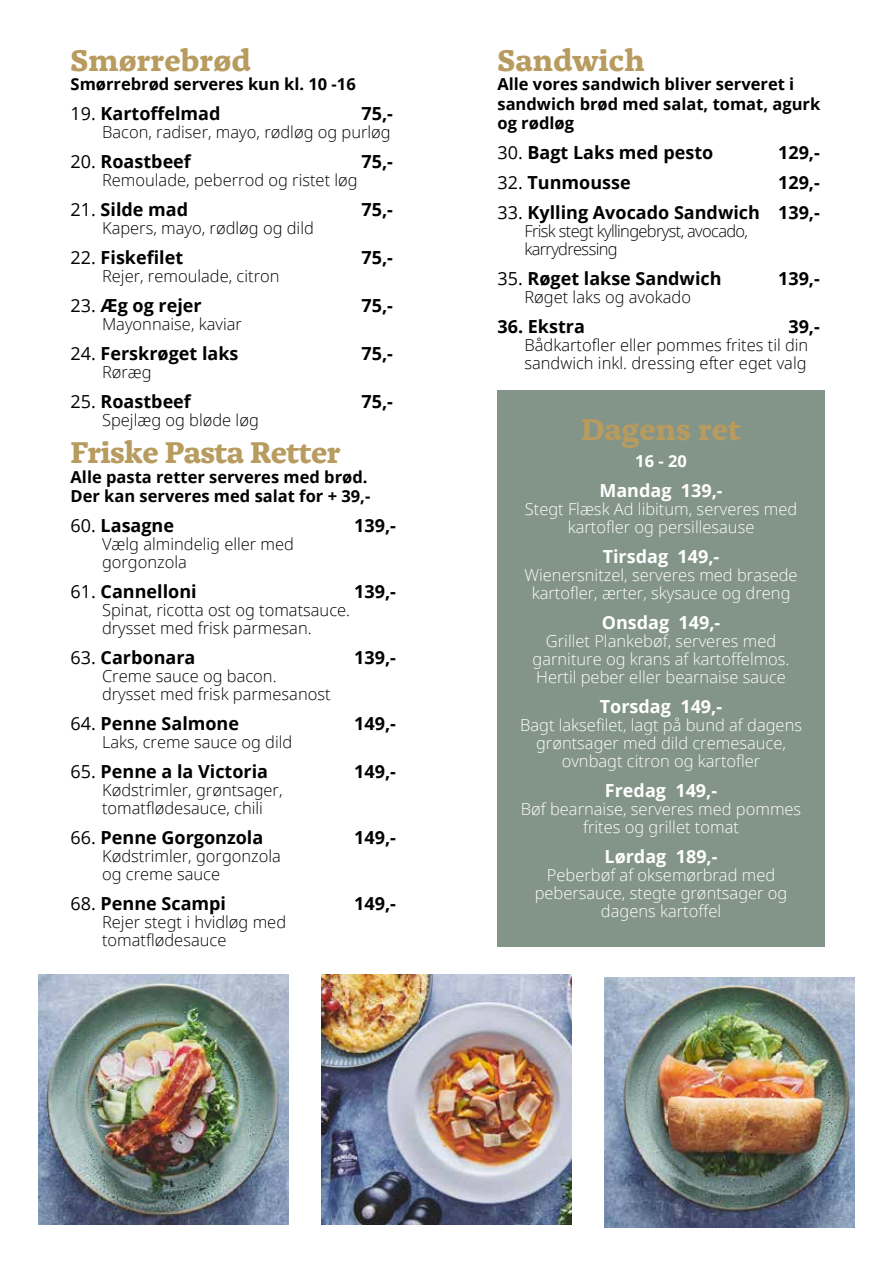
<style>
.page{position:relative;width:893px;height:1263px;background:#fff}
.page>*{position:absolute;margin:0;border:0;box-sizing:border-box;transform-origin:0 0}
.t1{font:700 31.5px "Alda OTCEV";color:#b89b5e}
.t2{font:700 31.5px "Alda OTCEV";letter-spacing:-.02em;color:#b89b5e}
.t3{font:700 18px "Open Sans";color:#000}
.t4{font:700 18px "Open Sans";color:#fff}
.t5{font:300 16.5px/18px "Open Sans";color:#000}
.t6{font:300 16.5px/18px "Open Sans";color:#fff;text-align:center}
.t7{font:700 16.5px/19.5px "Open Sans";color:#000}
.t8{font:300 16.5px/18px "Open Sans";letter-spacing:-.04em;color:#000}
.t9{font:700 16.5px "Open Sans";color:#fff}
.s1{font-weight:400}
</style>
<div class="page">
<img style="left:38px;top:974px;width:251px;height:251px">
<div style="left:497px;top:390px;width:328px;height:556px;background:#839589"></div>
<img style="left:321px;top:974px;width:251px;height:251px">
<img style="left:604px;top:977px;width:251px;height:251px">
<h1 class="t1" style="left:71px;top:35px;width:182px">Smørrebrød</h1>
<p class="t7" style="left:71px;top:74px;width:287px">Smørrebrød serveres kun kl. 10 -16</p>
<p class="t3" style="left:71px;top:101px;width:151px"><span class="s1">19.</span> Kartoffelmad</p>
<p class="t3" style="left:362px;top:101px;width:33px">75,-</p>
<p class="t5" style="left:102px;top:123px;width:290px">Bacon, radiser, mayo, rødløg og purløg</p>
<p class="t3" style="left:71px;top:149px;width:122px"><span class="s1">20.</span> Roastbeef</p>
<p class="t3" style="left:362px;top:149px;width:33px">75,-</p>
<p class="t5" style="left:102px;top:171px;width:257px">Remoulade, peberrod og ristet løg</p>
<p class="t3" style="left:71px;top:197px;width:119px"><span class="s1">21.</span> Silde mad</p>
<p class="t3" style="left:362px;top:197px;width:33px">75,-</p>
<p class="t5" style="left:102px;top:219px;width:213px">Kapers, mayo, rødløg og dild</p>
<p class="t3" style="left:71px;top:245px;width:114px"><span class="s1">22.</span> Fiskefilet</p>
<p class="t3" style="left:362px;top:245px;width:33px">75,-</p>
<p class="t5" style="left:102px;top:267px;width:179px">Rejer, remoulade, citron</p>
<p class="t3" style="left:71px;top:293px;width:133px"><span class="s1">23.</span> Æg og rejer</p>
<p class="t3" style="left:362px;top:293px;width:33px">75,-</p>
<p class="t5" style="left:102px;top:315px;width:141px">Mayonnaise, kaviar</p>
<p class="t3" style="left:71px;top:341px;width:169px"><span class="s1">24.</span> Ferskrøget laks</p>
<p class="t3" style="left:362px;top:341px;width:33px">75,-</p>
<p class="t5" style="left:102px;top:363px;width:51px">Røræg</p>
<p class="t3" style="left:71px;top:389px;width:122px"><span class="s1">25.</span> Roastbeef</p>
<p class="t3" style="left:362px;top:389px;width:33px">75,-</p>
<p class="t5" style="left:102px;top:411px;width:158px">Spejlæg og bløde løg</p>
<h1 class="t2" style="left:71px;top:427px;width:271px">Friske Pasta Retter</h1>
<p class="t7" style="left:71px;top:466px;width:301px">Alle pasta retter serveres med brød.<br>Der kan serveres med salat for + 39,-</p>
<p class="t3" style="left:71px;top:513px;width:105px"><span class="s1">60.</span> Lasagne</p>
<p class="t3" style="left:354px;top:513px;width:43px">139,-</p>
<p class="t5" style="left:102px;top:535px;width:193px">Vælg almindelig eller med gorgonzola</p>
<p class="t3" style="left:71px;top:579px;width:128px"><span class="s1">61.</span> Cannelloni</p>
<p class="t3" style="left:354px;top:579px;width:43px">139,-</p>
<p class="t5" style="left:102px;top:601px;width:250px">Spinat, ricotta ost og tomatsauce. drysset med frisk parmesan.</p>
<p class="t3" style="left:71px;top:645px;width:126px"><span class="s1">63.</span> Carbonara</p>
<p class="t3" style="left:354px;top:645px;width:43px">139,-</p>
<p class="t5" style="left:102px;top:667px;width:230px">Creme sauce og bacon. drysset med frisk parmesanost</p>
<p class="t3" style="left:71px;top:711px;width:170px"><span class="s1">64.</span> Penne Salmone</p>
<p class="t3" style="left:354px;top:711px;width:43px">149,-</p>
<p class="t5" style="left:102px;top:733px;width:192px">Laks, creme sauce og dild</p>
<p class="t3" style="left:71px;top:759px;width:199px"><span class="s1">65.</span> Penne a la Victoria</p>
<p class="t3" style="left:354px;top:759px;width:43px">149,-</p>
<p class="t5" style="left:102px;top:781px;width:182px">Kødstrimler, grøntsager, tomatflødesauce, chili</p>
<p class="t3" style="left:71px;top:825px;width:194px"><span class="s1">66.</span> Penne Gorgonzola</p>
<p class="t3" style="left:354px;top:825px;width:43px">149,-</p>
<p class="t5" style="left:102px;top:847px;width:180px">Kødstrimler, gorgonzola og creme sauce</p>
<p class="t3" style="left:71px;top:891px;width:157px"><span class="s1">68.</span> Penne Scampi</p>
<p class="t3" style="left:354px;top:891px;width:43px">149,-</p>
<p class="t5" style="left:102px;top:913px;width:186px">Rejer stegt i hvidløg med tomatflødesauce</p>
<h1 class="t1" style="left:497px;top:35px;width:149px">Sandwich</h1>
<p class="t7" style="left:497px;top:74px;width:324px">Alle vores sandwich bliver serveret i sandwich brød med salat, tomat, agurk og rødløg</p>
<p class="t3" style="left:497px;top:140px;width:217px"><span class="s1">30.</span> Bagt Laks med pesto</p>
<p class="t3" style="left:778px;top:140px;width:43px">129,-</p>
<p class="t3" style="left:497px;top:170px;width:135px"><span class="s1">32.</span> Tunmousse</p>
<p class="t3" style="left:778px;top:170px;width:43px">129,-</p>
<p class="t3" style="left:497px;top:200px;width:324px"><span class="s1">33.</span> Kylling Avocado Sandwich 139,-</p>
<p class="t8" style="left:524px;top:222px;width:225px">Frisk stegt kyllingebryst, avocado, karrydressing</p>
<p class="t3" style="left:497px;top:266px;width:226px"><span class="s1">35.</span> Røget lakse Sandwich</p>
<p class="t3" style="left:778px;top:266px;width:43px">139,-</p>
<p class="t5" style="left:524px;top:288px;width:168px">Røget laks og avokado</p>
<p class="t3" style="left:497px;top:314px;width:89px">36. Ekstra</p>
<p class="t3" style="left:788px;top:314px;width:33px">39,-</p>
<p class="t5" style="left:524px;top:336px;width:285px">Bådkartofler eller pommes frites til din sandwich inkl. dressing efter eget valg</p>
<h1 class="t1" style="left:581px;top:404px;width:162px">Dagens ret</h1>
<p class="t9" style="left:635px;top:449px;width:53px">16 - 20</p>
<p class="t4" style="left:599px;top:478px;width:125px">Mandag 139,-</p>
<p class="t6" style="left:525px;top:499px;width:274px">Stegt Flæsk Ad libitum, serveres med kartofler og persillesause</p>
<p class="t4" style="left:603px;top:544px;width:118px">Tirsdag 149,-</p>
<p class="t6" style="left:524px;top:565px;width:275px">Wienersnitzel, serveres med brasede kartofler, ærter, skysauce og dreng</p>
<p class="t4" style="left:602px;top:610px;width:120px">Onsdag 149,-</p>
<p class="t6" style="left:533px;top:631px;width:258px">Grillet Plankebøf, serveres med garniture og krans af kartoffelmos.<br>Hertil peber eller bearnaise sauce</p>
<p class="t4" style="left:600px;top:694px;width:124px">Torsdag 149,-</p>
<p class="t6" style="left:520px;top:715px;width:283px">Bagt laksefilet, lagt på bund af dagens grøntsager med dild cremesauce, ovnbagt citron og kartofler</p>
<p class="t4" style="left:605px;top:778px;width:114px">Fredag 149,-</p>
<p class="t6" style="left:521px;top:799px;width:282px">Bøf bearnaise, serveres med pommes frites og grillet tomat</p>
<p class="t4" style="left:604px;top:844px;width:115px">Lørdag 189,-</p>
<p class="t6" style="left:535px;top:865px;width:254px">Peberbøf af oksemørbrad med pebersauce, stegte grøntsager og dagens kartoffel</p>
</div>
